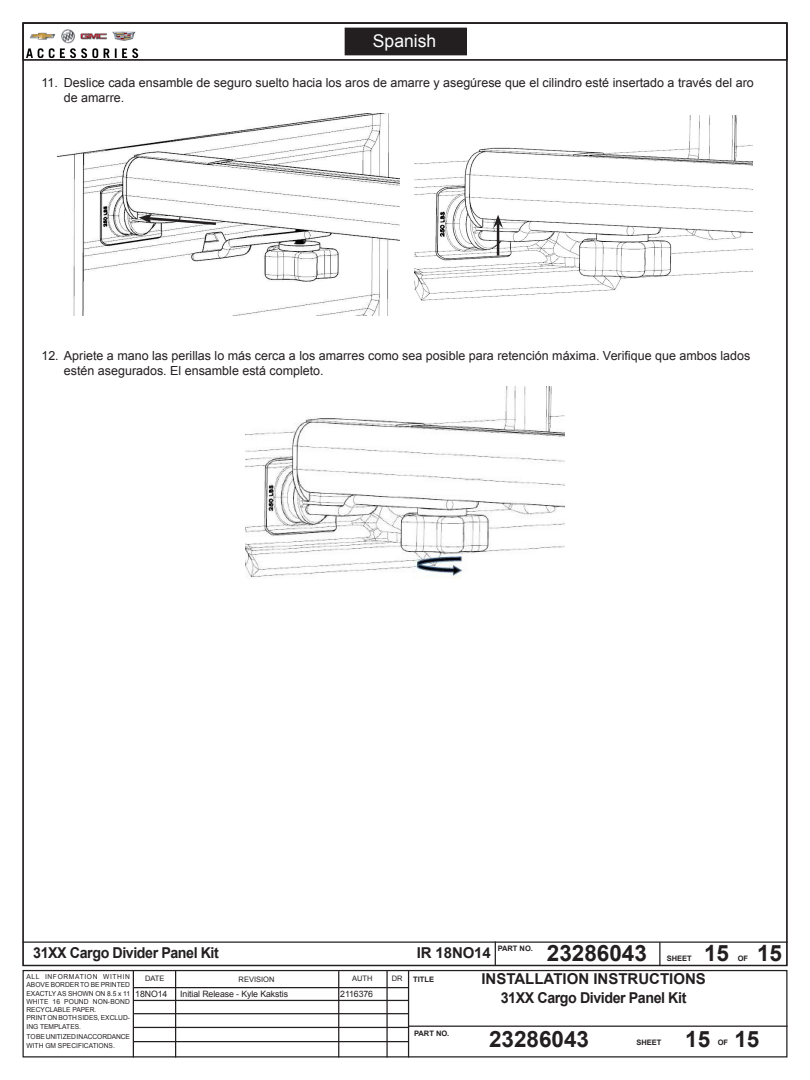
<style>
.page{position:relative;width:810px;height:1080px;background:#fff}
.page>*{position:absolute;margin:0;border:0;box-sizing:border-box;transform-origin:0 0}
.t1{font:700 22.5px "Arial";color:#231f20}
.t2{font:17.5px "Arial";color:#fff}
.t3{font:700 15px "Arial";letter-spacing:-.03em;color:#231f20;scale:.95 1}
.t4{font:700 15px "Arial";color:#231f20}
.t5{font:700 15px "Arial";letter-spacing:-.01em;color:#231f20}
.list_numbered{font:12.5px/15px "Arial";color:#231f20}
.t6{font:8.75px "Arial";letter-spacing:-.01em;color:#231f20}
.t7{font:700 7.5px "Arial";color:#231f20}
.t8{font:7.5px "Arial";color:#231f20}
.t9{font:6.88px/8.2px "Arial";color:#231f20}
.t10{font:6.88px "Arial";letter-spacing:.095em;color:#231f20}
</style>
<div class="page">
<hr style="left:22px;top:941px;width:766px;height:2px;background:#231f20">
<div style="left:22px;top:970px;width:766px;height:88px;border:1px solid #231f20"></div>
<hr style="left:134px;top:987px;width:275px;height:1px;background:#231f20">
<hr style="left:134px;top:1000px;width:275px;height:1px;background:#231f20">
<hr style="left:134px;top:1013px;width:275px;height:1px;background:#231f20">
<hr style="left:134px;top:1027px;width:275px;height:1px;background:#231f20">
<hr style="left:133px;top:1041px;width:276px;height:1px;background:#231f20">
<hr style="left:409px;top:1026px;width:379px;height:1px;background:#231f20">
<hr style="left:408px;top:971px;width:1px;height:87px;background:#231f20">
<hr style="left:386px;top:971px;width:2px;height:87px;background:#231f20">
<hr style="left:133px;top:971px;width:1px;height:87px;background:#231f20">
<hr style="left:659px;top:942px;width:2px;height:24px;background:#231f20">
<svg style="left:495px;top:941px;width:1px;height:25px"></svg>
<hr style="left:175px;top:971px;width:1px;height:87px;background:#231f20">
<hr style="left:338px;top:971px;width:1px;height:87px;background:#231f20">
<div style="left:22px;top:22px;width:766px;height:39px;border:1px solid #231f20"></div>
<img style="left:26px;top:29px;width:113px;height:28px">
<div style="left:345px;top:28px;width:121px;height:27px;background:#231f20"></div>
<img style="left:58px;top:113px;width:342px;height:203px">
<img style="left:414px;top:115px;width:338px;height:186px">
<img style="left:245px;top:387px;width:320px;height:192px">
<svg style="left:139px;top:214px;width:80px;height:12px"></svg>
<hr style="left:497px;top:223px;width:2px;height:33px;background:#231f20">
<svg style="left:493px;top:215px;width:10px;height:13px"></svg>
<h2 class="t2" style="left:373px;top:30px;width:65px">Spanish</h2>
<p class="list_numbered" style="left:64px;top:75px;width:691px;text-indent:-22px">11. Deslice cada ensamble de seguro suelto hacia los aros de amarre y asegúrese que el cilindro esté insertado a través del aro de amarre.</p>
<p class="list_numbered" style="left:64px;top:348px;width:688px;text-indent:-22px">12. Apriete a mano las perillas lo más cerca a los amarres como sea posible para retención máxima. Verifique que ambos lados estén asegurados. El ensamble está completo.</p>
<p class="t7" style="left:498px;top:944px;width:37px">PART NO.</p>
<p class="t3" style="left:33px;top:942px;width:197px">31XX Cargo Divider Panel Kit</p>
<p class="t5" style="left:417px;top:942px;width:75px">IR 18NO14</p>
<h1 class="t1" style="left:547px;top:938px;width:102px">23286043</h1>
<p class="t7" style="left:667px;top:953px;width:27px">SHEET</p>
<p class="t7" style="left:738px;top:953px;width:12px">OF</p>
<h1 class="t1" style="left:704px;top:938px;width:80px">15 15</h1>
<p class="t10" style="left:27px;top:972px;width:105px">ALL INFORMATION WITHIN</p>
<p class="t8" style="left:145px;top:974px;width:21px">DATE</p>
<p class="t8" style="left:239px;top:975px;width:37px">REVISION</p>
<p class="t8" style="left:352px;top:974px;width:22px">AUTH</p>
<p class="t8" style="left:392px;top:974px;width:12px">DR</p>
<p class="t9" style="left:27px;top:981px;width:105px">ABOVE BORDER TO BE PRINTED<br>EXACTLY AS SHOWN ON 8.5 x 11<br>WHITE 16 POUND NON-BOND<br>RECYCLABLE PAPER.<br>PRINT ON BOTH SIDES, EXCLUD-<br>ING TEMPLATES.</p>
<p class="t9" style="left:27px;top:1033px;width:105px">TO BE UNITIZED IN ACCORDANCE<br>WITH GM SPECIFICATIONS.</p>
<p class="t6" style="left:135px;top:989px;width:34px">18NO14</p>
<p class="t6" style="left:180px;top:989px;width:109px">Initial Release - Kyle Kakstis</p>
<p class="t6" style="left:340px;top:989px;width:34px">2116376</p>
<p class="t7" style="left:413px;top:975px;width:22px">TITLE</p>
<p class="t4" style="left:481px;top:969px;width:226px">INSTALLATION INSTRUCTIONS</p>
<p class="t3" style="left:501px;top:988px;width:197px">31XX Cargo Divider Panel Kit</p>
<p class="t7" style="left:414px;top:1028px;width:37px">PART NO.</p>
<h1 class="t1" style="left:489px;top:1024px;width:102px">23286043</h1>
<h1 class="t1" style="left:685px;top:1024px;width:27px">15</h1>
<p class="t7" style="left:636px;top:1037px;width:27px">SHEET</p>
<p class="t7" style="left:718px;top:1037px;width:12px">OF</p>
<h1 class="t1" style="left:734px;top:1024px;width:27px">15</h1>
</div>
